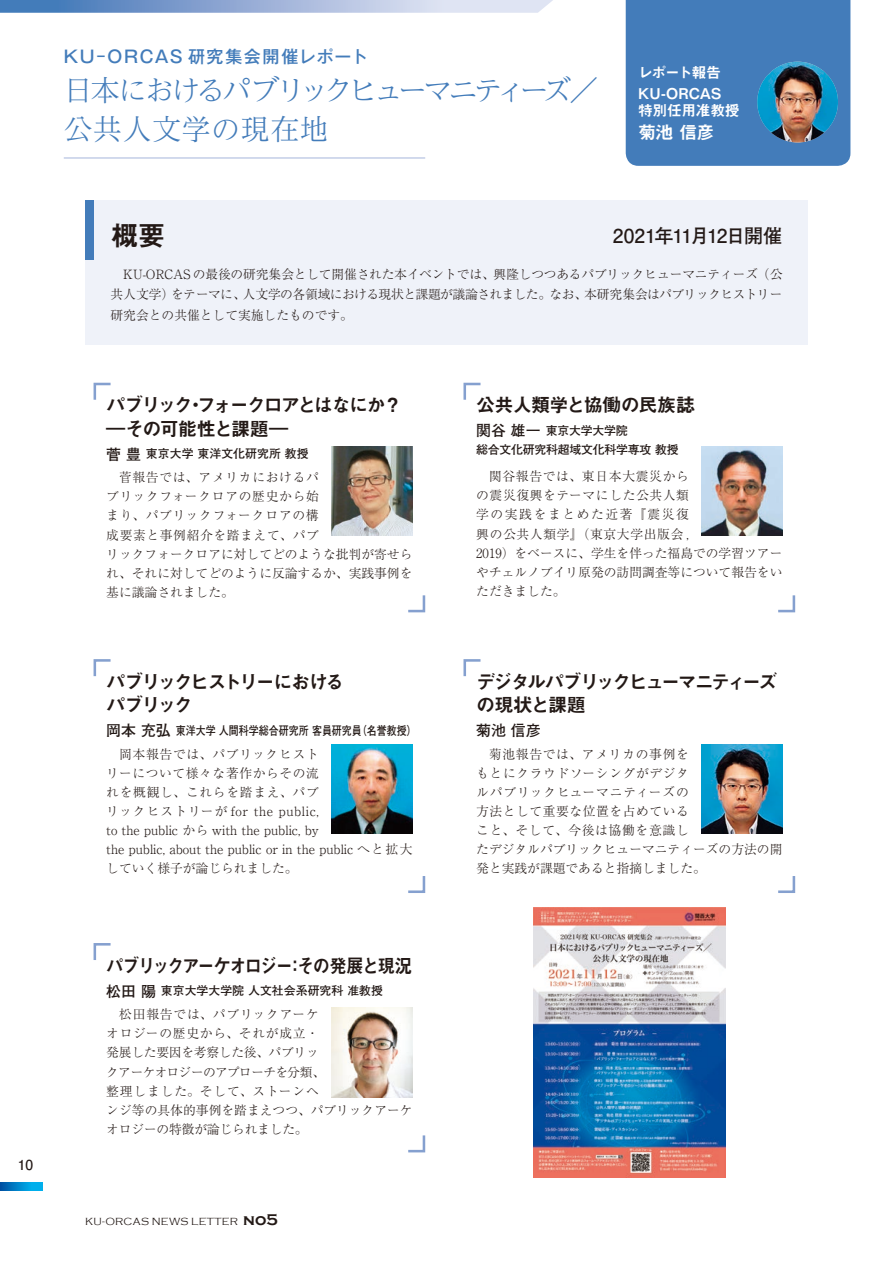
<style>
.page{position:relative;width:893px;height:1263px;background:#fff}
.page>*{position:absolute;margin:0;border:0;box-sizing:border-box;transform-origin:0 0}
.t1{font:300 28.65px/39.3px "Reim Pr 6";letter-spacing:-.08em;color:#437cba}
.t2{font:27.6px "Midashi Go Pr 6 MB31";color:#231916}
.t3{font:19.2px/23.4px "Midashi Go Pr 6 MB31";letter-spacing:-.1em;color:#231916}
.t4{font:19.2px/23.4px "Midashi Go Pr 6 MB31";letter-spacing:-.125em;color:#231916}
.t5{font:19.2px "Midashi Go Pr 6 MB31";letter-spacing:-.1em;color:#231916;scale:.9 1}
.t6{font:19.2px/23.4px "Midashi Go Pr 6 MB31";letter-spacing:-.13em;color:#231916}
.t7{font:700 19.2px "Futo Go B101 Pr 6";letter-spacing:-.06em;color:#231916}
.t8{font:19.2px "Midashi Go Pr 6 MB31";letter-spacing:-.04em;color:#231916}
.t9{font:17.85px "Midashi Go Pr 6 MB31";color:#fff}
.t10{font:500 16.95px "Gothic MB101 Pr 6";letter-spacing:.08em;color:#437cba}
.t11{font:14.85px/21.3px "Midashi Go Pr 6 MB31";letter-spacing:-.025em;color:#fff}
.t12{font:700 14.85px "Futo Go B101 Pr 6";color:#231916}
.t13{font:700 13.8px "Futo Go B101 Pr 6";color:#231916}
.t14{font:300 12.75px/19.2px "Ryumin Pr 6";color:#231916}
.t15{font:300 12.75px/19.2px "Ryumin Pr 6";letter-spacing:.045em;color:#231916}
.t16{font:300 12.75px/19.2px "Ryumin Pr 6";letter-spacing:.025em;color:#231916}
.t17{font:700 11.85px "Futo Go B101 Pr 6";color:#231916}
.t18{font:700 11.85px "Futo Go B101 Pr 6";color:#231916;scale:.84 1}
.t19{font:700 11.85px/19.2px "Futo Go B101 Pr 6";letter-spacing:-.02em;color:#231916}
.t20{font:300 10.65px "Copperplate Gothic";letter-spacing:.035em;color:#231916}
.s1{font-size:14.85px}
.s2{font-weight:700;font-size:15.9px}
</style>
<div class="page">
<div style="left:85px;top:200px;width:723px;height:144px;background:#eff2f9"></div>
<div style="left:85px;top:200px;width:9px;height:59px;background:#437cba"></div>
<svg style="left:0;top:0;width:553px;height:13px;background:#9db4d9"></svg>
<div style="left:626px;top:0;width:224px;height:166px;background:#437cba"></div>
<img style="left:757px;top:62px;width:81px;height:80px;border-radius:40px">
<img style="left:332px;top:1008px;width:80px;height:89px">
<svg style="left:93px;top:943px;width:18px;height:17px"></svg>
<svg style="left:408px;top:1135px;width:18px;height:18px"></svg>
<svg style="left:93px;top:382px;width:18px;height:18px"></svg>
<svg style="left:93px;top:659px;width:18px;height:18px"></svg>
<svg style="left:463px;top:382px;width:18px;height:18px"></svg>
<svg style="left:408px;top:595px;width:18px;height:18px"></svg>
<svg style="left:408px;top:876px;width:18px;height:17px"></svg>
<svg style="left:778px;top:595px;width:18px;height:18px"></svg>
<img style="left:332px;top:446px;width:80px;height:90px">
<img style="left:702px;top:446px;width:80px;height:90px">
<img style="left:332px;top:744px;width:80px;height:89px">
<img style="left:702px;top:744px;width:80px;height:89px">
<svg style="left:463px;top:659px;width:18px;height:18px"></svg>
<svg style="left:778px;top:876px;width:18px;height:17px"></svg>
<hr style="left:64px;top:157px;width:361px;height:1px;background:#aabadd">
<img style="left:534px;top:907px;width:191px;height:271px">
<svg style="left:0;top:1182px;width:43px;height:9px"></svg>
<h3 class="t10" style="left:64px;top:42px;width:306px">KU-ORCAS 研究集会開催レポート</h3>
<h1 class="t1" style="left:64px;top:70px;width:536px">日本におけるパブリックヒューマニティーズ／公共人文学の現在地</h1>
<p class="t11" style="left:638px;top:61px;width:85px">レポート報告<br>KU-ORCAS</p>
<p class="t11" style="left:638px;top:99px;width:103px">特別任用准教授</p>
<h3 class="t9" style="left:638px;top:118px;width:78px">菊池 信彦</h3>
<h2 class="t2" style="left:111px;top:213px;width:56px">概要</h2>
<p class="t14" style="left:111px;top:263px;width:673px;line-height:20.2px;text-align:justify;text-indent:13px">KU-ORCAS の最後の研究集会として開催された本イベントでは、興隆しつつあるパブリックヒューマニティーズ（公共人文学）をテーマに、人文学の各領域における現状と課題が議論されました。なお、本研究集会はパブリックヒストリー研究会との共催として実施したものです。</p>
<h3 class="t7" style="left:613px;top:220px;width:171px">2021年11月12日開催</h3>
<h3 class="t3" style="left:106px;top:392px;width:297px">パブリック・フォークロアとはなにか？―その可能性と課題―</h3>
<p class="t17" style="left:106px;top:444px;width:204px"><span class="s1">菅 豊</span> 東京大学 東洋文化研究所 教授</p>
<p class="t14" style="left:106px;top:467px;width:308px;text-indent:13px">菅報告では、アメリカにおけるパ<br>ブリックフォークロアの歴史から始<br>まり、パブリックフォークロアの構<br>成要素と事例紹介を踏まえて、パブ<br>リックフォークロアに対してどのような批判が寄せられ、それに対してどのように反論するか、実践事例を基に議論されました。</p>
<h3 class="t6" style="left:106px;top:669px;width:240px">パブリックヒストリーにおけるパブリック</h3>
<p class="t18" style="left:106px;top:721px;width:371px"><span class="s1">岡本 充弘</span> 東洋大学 人間科学総合研究所 客員研究員（名誉教授）</p>
<p class="t14" style="left:106px;top:743px;width:308px;text-indent:13px">岡本報告では、パブリックヒスト<br>リーについて様々な著作からその流<br>れを概観し、これらを踏まえ、パブ<br>リックヒストリーが for the public,<br>to the public から with the public, by<br>the public, about the public or in the public へと拡大していく様子が論じられました。</p>
<h3 class="t8" style="left:476px;top:390px;width:220px">公共人類学と協働の民族誌</h3>
<p class="t19" style="left:476px;top:421px;width:204px"><span class="s1">関谷 雄一</span> 東京大学大学院<br>総合文化研究科超域文化科学専攻 教授</p>
<p class="t16" style="left:476px;top:466px;width:308px;text-indent:13px">関谷報告では、東日本大震災から<br>の震災復興をテーマにした公共人類<br>学の実践をまとめた近著『震災復<br>興の公共人類学』（東京大学出版会 ,<br>2019）をベースに、学生を伴った福島での学習ツアーやチェルノブイリ原発の訪問調査等について報告をいただきました。</p>
<h3 class="t4" style="left:476px;top:669px;width:302px">デジタルパブリックヒューマニティーズの現状と課題</h3>
<p class="t12" style="left:476px;top:718px;width:66px">菊池 信彦</p>
<p class="t15" style="left:476px;top:743px;width:308px;text-indent:13px">菊池報告では、アメリカの事例を<br>もとにクラウドソーシングがデジタ<br>ルパブリックヒューマニティーズの<br>方法として重要な位置を占めている<br>こと、そして、今後は協働を意識し<br>たデジタルパブリックヒューマニティーズの方法の開発と実践が課題であると指摘しました。</p>
<p class="t13" style="left:18px;top:1154px;width:17px">10</p>
<h3 class="t5" style="left:106px;top:950px;width:341px">パブリックアーケオロジー：その発展と現況</h3>
<p class="t17" style="left:106px;top:981px;width:278px"><span class="s1">松田 陽</span> 東京大学大学院 人文社会系研究科 准教授</p>
<p class="t14" style="left:106px;top:1004px;width:308px;text-indent:13px">松田報告では、パブリックアーケ<br>オロジーの歴史から、それが成立・<br>発展した要因を考察した後、パブリッ<br>クアーケオロジーのアプローチを分類、<br>整理しました。そして、ストーンヘ<br>ンジ等の具体的事例を踏まえつつ、パブリックアーケオロジーの特徴が論じられました。</p>
<p class="t20" style="left:85px;top:1216px;width:194px">KU-ORCAS NEWS LETTER <span class="s2">no5</span></p>
</div>
